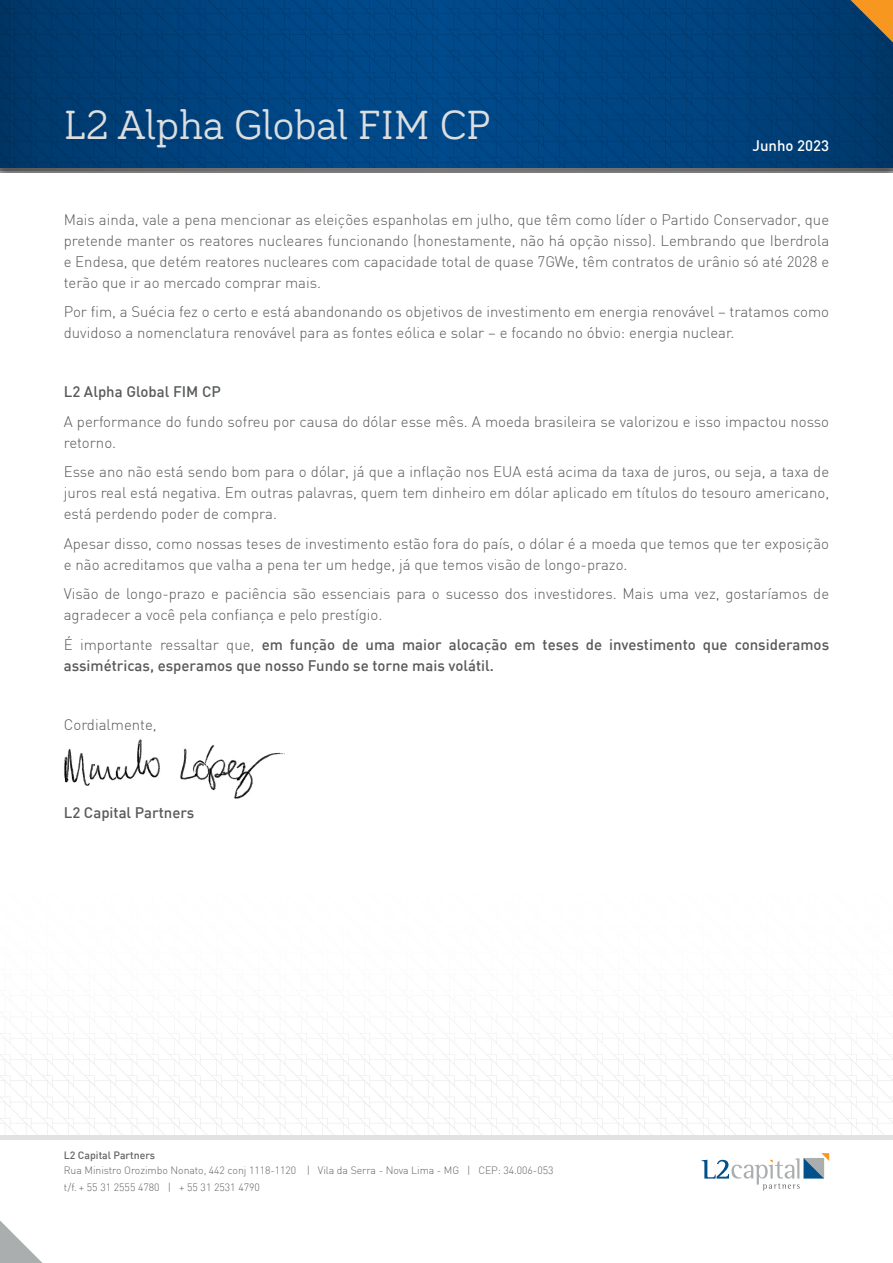
<style>
.page{position:relative;width:893px;height:1263px;background:#fff}
.page>*{position:absolute;margin:0;border:0;box-sizing:border-box;transform-origin:0 0}
.t1{font:42px "Bariol Serif";color:#dddedf}
.t2{font:300 15px/21px "DIN";color:#58595b}
.t3{font:300 15px/21px "DIN";color:#585a5b;text-align:justify}
.t4{font:500 15px/21px "DIN";color:#58595b}
.t5{font:500 15px "DIN";color:#585a5b}
.t6{font:500 15px "DIN";color:#fff}
.t7{font:300 10.5px/16.5px "DIN";letter-spacing:-.005em;color:#636466}
.t8{font:500 10.5px "DIN";color:#636466}
.s1{font-weight:300}
</style>
<div class="page">
<div style="left:0;top:165px;width:893px;height:8px;background:#fff;opacity:.75"></div>
<svg style="left:0;top:0;width:893px;height:170px"></svg>
<svg style="left:850px;top:0;width:43px;height:43px"></svg>
<svg style="left:0;top:1220px;width:43px;height:43px"></svg>
<img style="left:0;top:1016px;width:893px;height:119px">
<div style="left:0;top:1135px;width:893px;height:5px;background:#e1e2e3"></div>
<svg style="left:702px;top:1153px;width:127px;height:37px"></svg>
<img style="left:64px;top:739px;width:221px;height:60px">
<h1 class="t1" style="left:64px;top:96px;width:428px">L2 Alpha Global FIM CP</h1>
<p class="t6" style="left:752px;top:136px;width:78px">Junho 2023</p>
<p class="t3" style="left:64px;top:209px;width:767px">Mais ainda, vale a pena mencionar as eleições espanholas em julho, que têm como líder o Partido Conservador, que pretende manter os reatores nucleares funcionando (honestamente, não há opção nisso). Lembrando que Iberdrola e Endesa, que detém reatores nucleares com capacidade total de quase 7GWe, têm contratos de urânio só até 2028 e terão que ir ao mercado comprar mais.</p>
<p class="t3" style="left:64px;top:301px;width:767px">Por fim, a Suécia fez o certo e está abandonando os objetivos de investimento em energia renovável – tratamos como duvidoso a nomenclatura renovável para as fontes eólica e solar – e focando no óbvio: energia nuclear.</p>
<p class="t5" style="left:64px;top:382px;width:159px">L2 Alpha Global FIM CP</p>
<p class="t2" style="left:64px;top:411px;width:767px">A performance do fundo sofreu por causa do dólar esse mês. A moeda brasileira se valorizou e isso impactou nosso retorno.</p>
<p class="t2" style="left:64px;top:461px;width:767px;text-align:justify">Esse ano não está sendo bom para o dólar, já que a inflação nos EUA está acima da taxa de juros, ou seja, a taxa de juros real está negativa. Em outras palavras, quem tem dinheiro em dólar aplicado em títulos do tesouro americano, está perdendo poder de compra.</p>
<p class="t2" style="left:64px;top:533px;width:767px">Apesar disso, como nossas teses de investimento estão fora do país, o dólar é a moeda que temos que ter exposição e não acreditamos que valha a pena ter um hedge, já que temos visão de longo-prazo.</p>
<p class="t2" style="left:64px;top:583px;width:767px">Visão de longo-prazo e paciência são essenciais para o sucesso dos investidores. Mais uma vez, gostaríamos de agradecer a você pela confiança e pelo prestígio.</p>
<p class="t4" style="left:64px;top:633px;width:767px"><span class="s1">É importante ressaltar que,</span> em função de uma maior alocação em teses de investimento que consideramos assimétricas, esperamos que nosso Fundo se torne mais volátil.</p>
<p class="t2" style="left:64px;top:714px;width:94px">Cordialmente,</p>
<p class="t4" style="left:64px;top:802px;width:132px">L2 Capital Partners</p>
<p class="t8" style="left:64px;top:1149px;width:93px">L2 Capital Partners</p>
<p class="t7" style="left:64px;top:1162px;width:491px">Rua Ministro Orozimbo Nonato, 442 conj 1118-1120 | Vila da Serra - Nova Lima - MG | CEP: 34.006-053 t/f. + 55 31 2555 4780 | + 55 31 2531 4790</p>
</div>
